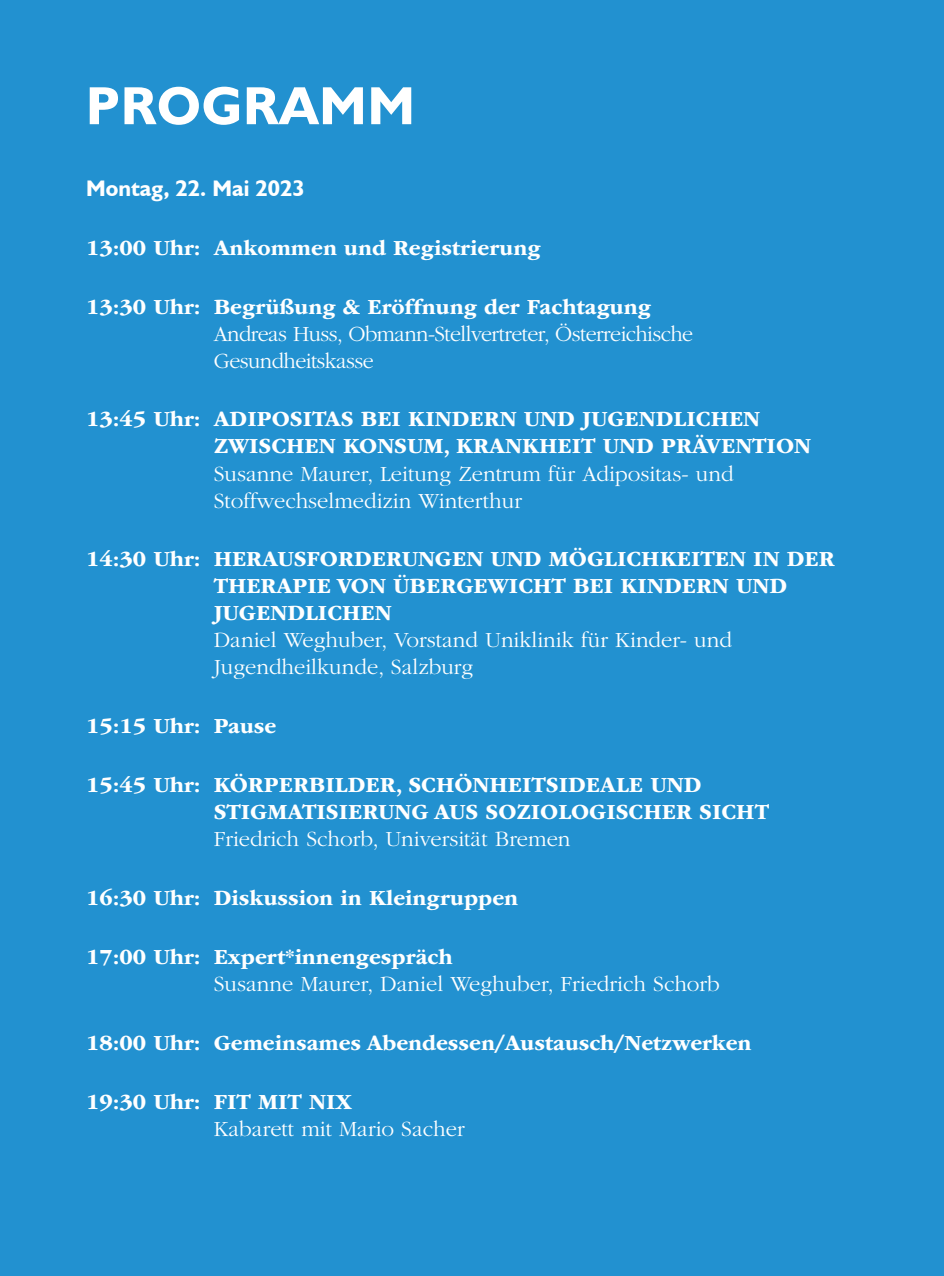
<style>
.page{position:relative;width:944px;height:1276px;background:#2291d0}
.page>*{position:absolute;margin:0;border:0;box-sizing:border-box;transform-origin:0 0}
.t1{font:700 54px "Humanist 521";letter-spacing:.02em;color:#fff}
.t2{font:700 22.5px/27px "ITC Garamond Std";color:#fff}
.t3{font:300 22.5px/27px "ITC Garamond Std";color:#fff}
.t4{font:300 22.5px/27px "ITC Garamond Std";letter-spacing:-.025em;color:#fff}
.t5{font:700 22.5px "Humanist 521 BT";color:#fff}
</style>
<div class="page">
<h1 class="t1" style="left:86px;top:72px;width:330px">PROGRAMM</h1>
<p class="t5" style="left:86px;top:174px;width:220px">Montag, 22. Mai 2023</p>
<p class="t2" style="left:86px;top:234px;width:456px">13:00 Uhr: Ankommen und Registrierung</p>
<p class="t2" style="left:86px;top:293px;width:566px">13:30 Uhr: Begrüßung &amp; Eröffnung der Fachtagung</p>
<p class="t4" style="left:214px;top:320px;width:481px">Andreas Huss, Obmann-Stellvertreter, Österreichische<br>Gesundheitskasse</p>
<p class="t2" style="left:214px;top:406px;width:599px;text-indent:-128px">13:45 Uhr: ADIPOSITAS BEI KINDERN UND JUGENDLICHEN<br>ZWISCHEN KONSUM, KRANKHEIT UND PRÄVENTION</p>
<p class="t3" style="left:214px;top:460px;width:521px">Susanne Maurer, Leitung Zentrum für Adipositas- und<br>Stoffwechselmedizin Winterthur</p>
<p class="t2" style="left:214px;top:546px;width:623px;text-indent:-128px">14:30 Uhr: HERAUSFORDERUNGEN UND MÖGLICHKEITEN IN DER<br>THERAPIE VON ÜBERGEWICHT BEI KINDERN UND<br>JUGENDLICHEN</p>
<p class="t3" style="left:214px;top:627px;width:520px">Daniel Weghuber, Vorstand Uniklinik für Kinder- und<br>Jugendheilkunde, Salzburg</p>
<p class="t2" style="left:86px;top:713px;width:192px">15:15 Uhr: Pause</p>
<p class="t2" style="left:214px;top:771px;width:557px;text-indent:-128px">15:45 Uhr: KÖRPERBILDER, SCHÖNHEITSIDEALE UND<br>STIGMATISIERUNG AUS SOZIOLOGISCHER SICHT</p>
<p class="t3" style="left:214px;top:826px;width:358px">Friedrich Schorb, Universität Bremen</p>
<p class="t2" style="left:86px;top:884px;width:434px">16:30 Uhr: Diskussion in Kleingruppen</p>
<p class="t2" style="left:86px;top:943px;width:368px">17:00 Uhr: Expert*innengespräch</p>
<p class="t3" style="left:214px;top:970px;width:508px">Susanne Maurer, Daniel Weghuber, Friedrich Schorb</p>
<p class="t2" style="left:86px;top:1029px;width:667px">18:00 Uhr: Gemeinsames Abendessen/Austausch/Netzwerken</p>
<p class="t2" style="left:86px;top:1088px;width:267px">19:30 Uhr: FIT MIT NIX</p>
<p class="t3" style="left:214px;top:1115px;width:253px">Kabarett mit Mario Sacher</p>
</div>
